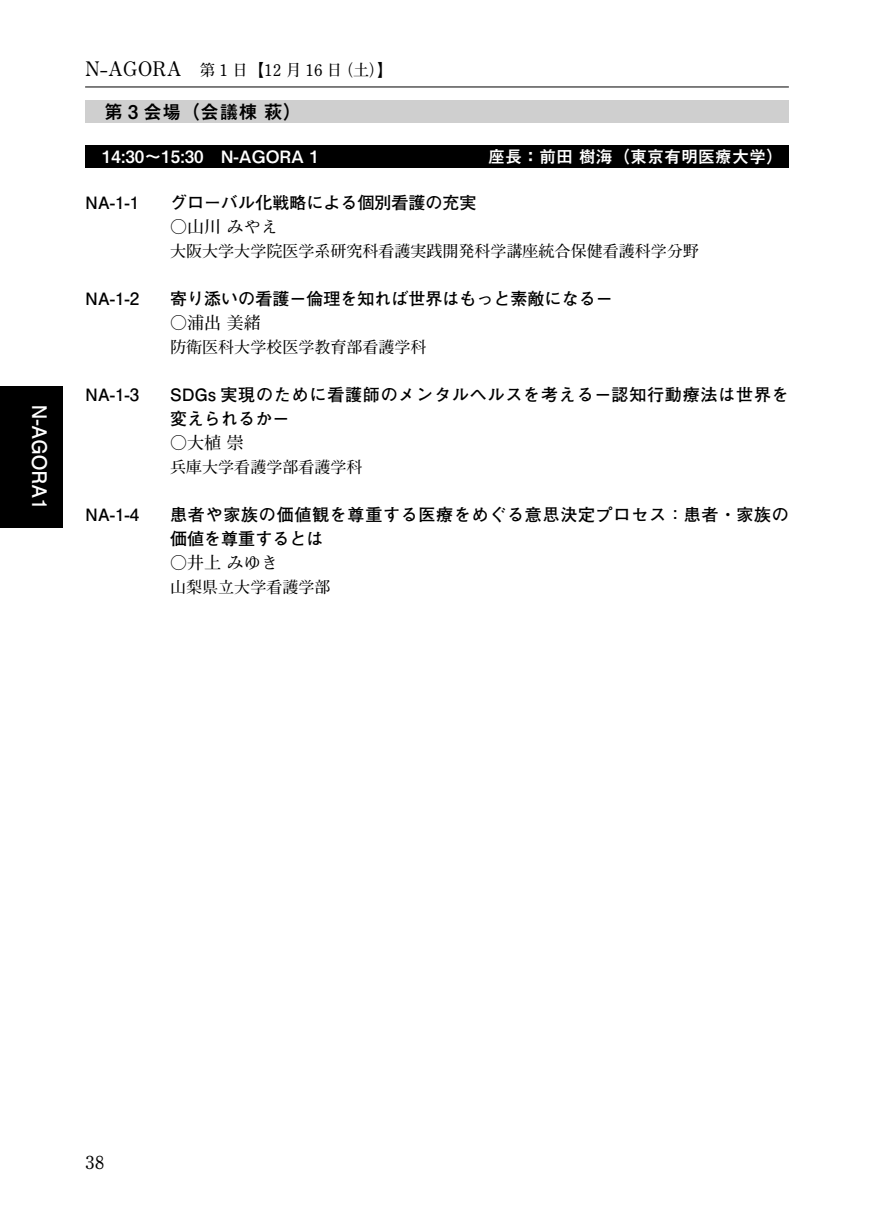
<style>
.page{position:relative;width:874px;height:1225px;background:#fff}
.page>*{position:absolute;margin:0;border:0;box-sizing:border-box;transform-origin:0 0}
.t1{font:700 20px/16.6px "Futo Go B101 Pro";color:#fff;text-align:justify}
.t2{font:700 19px "Mi Go MB1 Std De";color:#000}
.t3{font:700 18px "Futo Min A101 Pro";color:#000}
.t4{font:700 17px "Futo Go B101 Pro";color:#000}
.t5{font:700 17px/24px "Futo Go B101 Pro";letter-spacing:.04em;color:#000}
.t6{font:700 17px/24px "Futo Go B101 Pro";letter-spacing:.045em;color:#000}
.t7{font:700 17px "Mi Go MB1 Std De";color:#fff}
.t8{font:700 17px "Futo Go B101 Pro";letter-spacing:.02em;color:#000}
.t9{font:700 17px "Futo Min A101 Pro";color:#000}
.t10{font:700 16px "Futo Min A101 Pro";color:#000}
.s1{font-size:20px}
</style>
<div class="page">
<hr style="left:85px;top:86px;width:703px;height:1px;background:#000">
<div style="left:85px;top:100px;width:703px;height:22px;background:#cfcfcf"></div>
<div style="left:85px;top:145px;width:703px;height:23px;background:#000"></div>
<div style="left:0;top:386px;width:62px;height:141px;background:#000"></div>
<p class="t1" style="left:30px;top:403px;width:21px">N -A G O R</p>
<p class="t1" style="left:30px;top:483px;width:21px">A</p>
<p class="t1" style="left:30px;top:497px;width:21px">1</p>
<p class="t10" style="left:85px;top:57px;width:309px"><span class="s1">N-AGORA</span> 第 1 日【12 月 16 日（土）】</p>
<p class="t2" style="left:104px;top:97px;width:199px">第 3 会場（会議棟萩）</p>
<p class="t7" style="left:102px;top:144px;width:218px">14:30〜15:30 N-AGORA 1</p>
<p class="t7" style="left:488px;top:144px;width:296px">座長：前田樹海（東京有明医療大学）</p>
<p class="t8" style="left:85px;top:189px;width:56px">NA-1-1</p>
<p class="t4" style="left:170px;top:189px;width:307px">グローバル化戦略による個別看護の充実</p>
<p class="t9" style="left:170px;top:213px;width:109px">○山川みやえ</p>
<p class="t10" style="left:170px;top:238px;width:529px">大阪大学大学院医学系研究科看護実践開発科学講座統合保健看護科学分野</p>
<p class="t8" style="left:85px;top:285px;width:56px">NA-1-2</p>
<p class="t4" style="left:170px;top:285px;width:444px">寄り添いの看護−倫理を知れば世界はもっと素敵になる−</p>
<p class="t9" style="left:170px;top:309px;width:92px">○浦出美緒</p>
<p class="t10" style="left:170px;top:334px;width:257px">防衛医科大学校医学教育部看護学科</p>
<p class="t8" style="left:85px;top:381px;width:56px">NA-1-3</p>
<p class="t6" style="left:170px;top:380px;width:619px">SDGs 実現のために看護師のメンタルヘルスを考える−認知行動療法は世界を変えられるか−</p>
<p class="t9" style="left:170px;top:429px;width:75px">○大植崇</p>
<p class="t10" style="left:170px;top:454px;width:193px">兵庫大学看護学部看護学科</p>
<p class="t8" style="left:85px;top:501px;width:56px">NA-1-4</p>
<p class="t5" style="left:170px;top:500px;width:619px">患者や家族の価値観を尊重する医療をめぐる意思決定プロセス：患者・家族の価値を尊重するとは</p>
<p class="t9" style="left:170px;top:549px;width:109px">○井上みゆき</p>
<p class="t10" style="left:170px;top:574px;width:161px">山梨県立大学看護学部</p>
<p class="t3" style="left:85px;top:1148px;width:21px">38</p>
</div>
